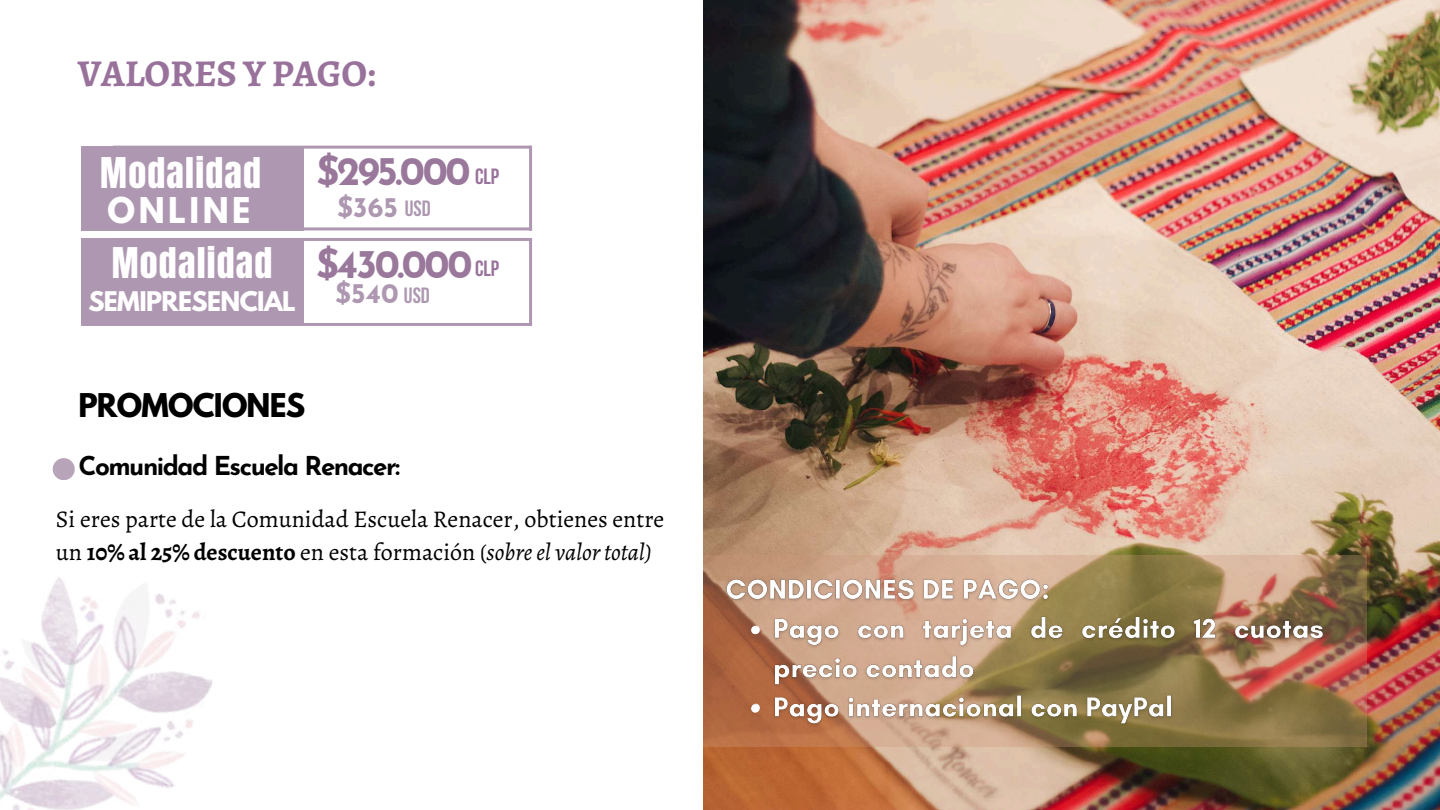
<style>
.page{position:relative;width:1440px;height:810px;background:#fff}
.page>*{position:absolute;margin:0;border:0;box-sizing:border-box;transform-origin:0 0}
.t1{font:700 40px "Josefin Sans";letter-spacing:-.06em;color:#99789b}
.t2{font:700 38px "Alegreya";letter-spacing:-.005em;color:#99729b}
.t3{font:36px "Anton";letter-spacing:.035em;color:#fff}
.t4{font:700 31.5px "League Spartan";letter-spacing:.11em;color:#fff}
.t5{font:700 29px "League Spartan";letter-spacing:-.025em;color:#000}
.t6{font:700 28px "Josefin Sans";color:#ae97b1}
.t7{font:700 26px "Josefin Sans";letter-spacing:-.055em;color:#000}
.t8{font:24px/33px "Alegreya";color:#000}
.t9{font:700 24px "League Spartan";letter-spacing:-.025em;color:#fff}
.s1{font-family:"Bebas Neue";font-size:22px;color:#99729b}
.s2{font-family:"Bebas Neue";font-size:22px}
.s3{font-weight:700}
.s4{font-style:italic}
</style>
<div class="page">
<img style="left:0;top:465px;width:212px;height:345px">
<div style="left:81px;top:146px;width:222px;height:84px;background:#ae97b1"></div>
<hr style="left:113px;top:146px;width:418px;height:3px;background:#ae97b1">
<hr style="left:115px;top:227px;width:417px;height:3px;background:#ae97b1">
<hr style="left:529px;top:146px;width:3px;height:85px;background:#ae97b1">
<div style="left:81px;top:238px;width:222px;height:88px;background:#ae97b1"></div>
<hr style="left:115px;top:238px;width:417px;height:3px;background:#ae97b1">
<hr style="left:115px;top:323px;width:417px;height:3px;background:#ae97b1">
<hr style="left:529px;top:239px;width:3px;height:86px;background:#ae97b1">
<img style="left:703px;top:0;width:737px;height:810px">
<svg style="left:703px;top:555px;width:664px;height:192px;background:#ac825f"></svg>
<img style="left:722px;top:573px;width:607px;height:157px">
<svg style="left:53px;top:458px;width:21px;height:22px"></svg>
<h2 class="t2" style="left:78px;top:48px;width:299px">VALORES Y PAGO:</h2>
<h3 class="t3" style="left:100px;top:147px;width:162px">Modalidad</h3>
<h3 class="t4" style="left:108px;top:195px;width:144px">ONLINE</h3>
<h3 class="t3" style="left:112px;top:237px;width:162px">Modalidad</h3>
<p class="t9" style="left:88px;top:289px;width:209px">SEMIPRESENCIAL</p>
<h1 class="t1" style="left:317px;top:155px;width:184px">$295.000 <span class="s1">CLP</span></h1>
<p class="t6" style="left:337px;top:196px;width:95px">$365 <span class="s2">USD</span></p>
<h1 class="t1" style="left:316px;top:248px;width:185px">$430.000 <span class="s1">CLP</span></h1>
<p class="t6" style="left:335px;top:282px;width:96px">$540 <span class="s2">USD</span></p>
<p class="t5" style="left:78px;top:391px;width:228px">PROMOCIONES</p>
<p class="t7" style="left:78px;top:456px;width:323px">Comunidad Escuela Renacer:</p>
<p class="t8" style="left:56px;top:502px;width:610px">Si eres parte de la Comunidad Escuela Renacer, obtienes entre un <span class="s3">10% al 25% descuento</span> en esta formación (<span class="s4">sobre el valor total)</span></p>
</div>
